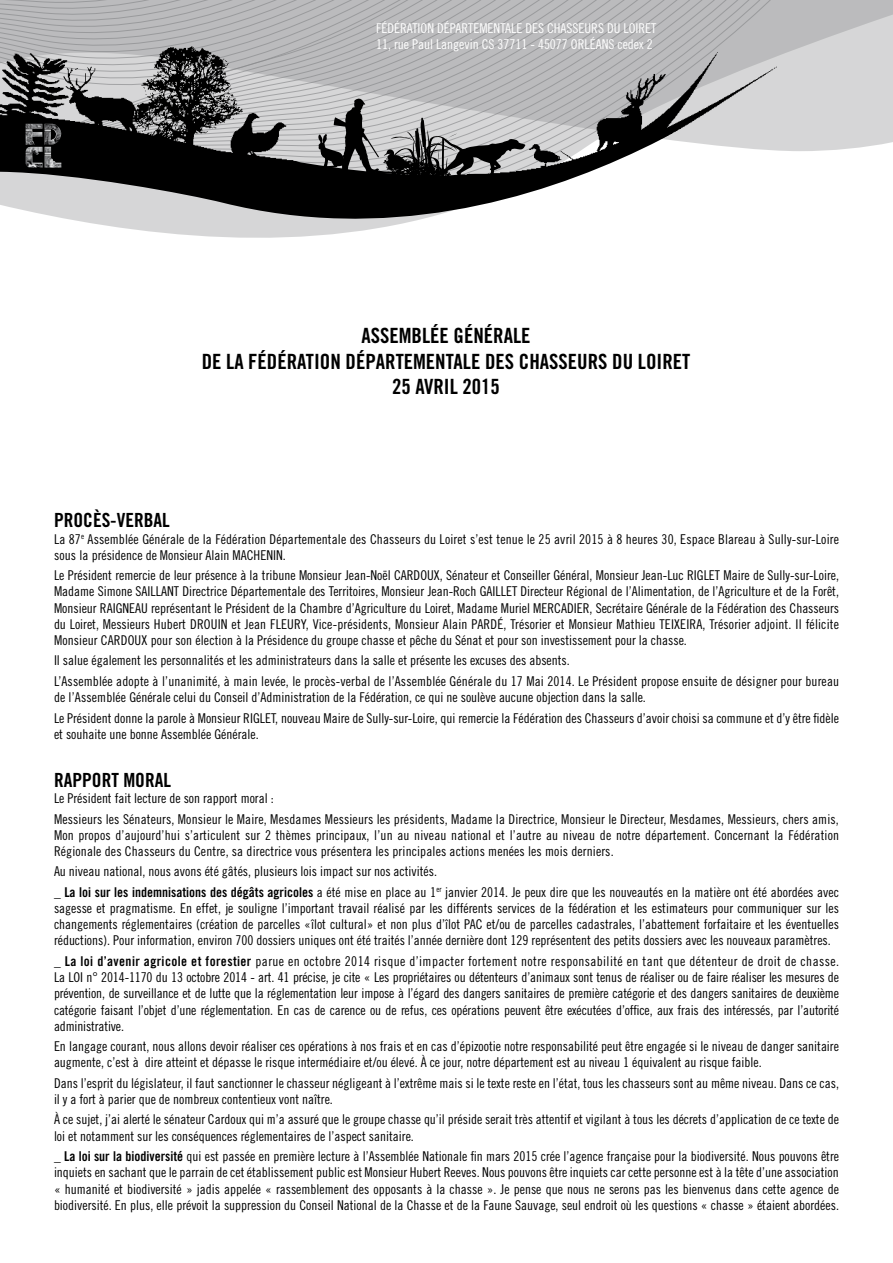
<style>
.page{position:relative;width:893px;height:1263px;background:#fff}
.page>*{position:absolute;margin:0;border:0;box-sizing:border-box;transform-origin:0 0}
.t1{font:21px/25.2px "Trade Gothic Bold Cond Twenty";color:#000;text-align:center}
.t2{font:19.5px "Trade Gothic Bold Cond Twenty";color:#000}
.t3{font:13.5px/16.2px "Trade Gothic Cond Eighteen";color:#000}
.t4{font:13.5px/16.2px "Trade Gothic Cond Eighteen";color:#fff}
.s1{font-family:"Trade Gothic Bold Cond Twenty"}
</style>
<div class="page">
<svg style="left:791px;top:0;width:102px;height:151px;background:#d0d0d1"></svg>
<svg style="left:140px;top:230px;width:225px;height:8px"></svg>
<svg style="left:624px;top:0;width:156px;height:32px;background:#b7b7b9"></svg>
<svg style="left:0;top:0;width:551px;height:32px;background:#b5b6b8"></svg>
<img style="left:0;top:32px;width:818px;height:198px">
<img style="left:26px;top:124px;width:35px;height:44px">
<p class="t4" style="left:376px;top:20px;width:282px">FÉDÉRATION DÉPARTEMENTALE DES CHASSEURS DU LOIRET<br>11, rue Paul Langevin CS 37711 - 45077 ORLÉANS cedex 2</p>
<h1 class="t1" style="left:202px;top:323px;width:490px">ASSEMBLÉE GÉNÉRALE<br>DE LA FÉDÉRATION DÉPARTEMENTALE DES CHASSEURS DU LOIRET<br>25 AVRIL 2015</h1>
<h2 class="t2" style="left:54px;top:508px;width:117px">PROCÈS-VERBAL</h2>
<p class="t3" style="left:54px;top:530px;width:786px">La 87<sup>e</sup> Assemblée Générale de la Fédération Départementale des Chasseurs du Loiret s’est tenue le 25 avril 2015 à 8 heures 30, Espace Blareau à Sully-sur-Loire sous la présidence de Monsieur Alain MACHENIN.</p>
<p class="t3" style="left:54px;top:567px;width:787px;text-align:justify">Le Président remercie de leur présence à la tribune Monsieur Jean-Noël CARDOUX, Sénateur et Conseiller Général, Monsieur Jean-Luc RIGLET Maire de Sully-sur-Loire, Madame Simone SAILLANT Directrice Départementale des Territoires, Monsieur Jean-Roch GAILLET Directeur Régional de l’Alimentation, de l’Agriculture et de la Forêt, Monsieur RAIGNEAU représentant le Président de la Chambre d’Agriculture du Loiret, Madame Muriel MERCADIER, Secrétaire Générale de la Fédération des Chasseurs du Loiret, Messieurs Hubert DROUIN et Jean FLEURY, Vice-présidents, Monsieur Alain PARDÉ, Trésorier et Monsieur Mathieu TEIXEIRA, Trésorier adjoint. Il félicite Monsieur CARDOUX pour son élection à la Présidence du groupe chasse et pêche du Sénat et pour son investissement pour la chasse.</p>
<p class="t3" style="left:54px;top:650px;width:787px;line-height:20.4px">Il salue également les personnalités et les administrateurs dans la salle et présente les excuses des absents.<br>L’Assemblée adopte à l’unanimité, à main levée, le procès-verbal de l’Assemblée Générale du 17 Mai 2014. Le Président propose ensuite de désigner pour bureau</p>
<p class="t3" style="left:54px;top:687px;width:786px;line-height:20.4px">de l’Assemblée Générale celui du Conseil d’Administration de la Fédération, ce qui ne soulève aucune objection dans la salle.<br>Le Président donne la parole à Monsieur RIGLET, nouveau Maire de Sully-sur-Loire, qui remercie la Fédération des Chasseurs d’avoir choisi sa commune et d’y être fidèle</p>
<p class="t3" style="left:54px;top:726px;width:206px">et souhaite une bonne Assemblée Générale.</p>
<h2 class="t2" style="left:54px;top:768px;width:118px">RAPPORT MORAL</h2>
<p class="t3" style="left:54px;top:788px;width:786px;line-height:20.4px">Le Président fait lecture de son rapport moral :<br>Messieurs les Sénateurs, Monsieur le Maire, Mesdames Messieurs les présidents, Madame la Directrice, Monsieur le Directeur, Mesdames, Messieurs, chers amis,</p>
<p class="t3" style="left:54px;top:827px;width:787px">Mon propos d’aujourd’hui s’articulent sur 2 thèmes principaux, l’un au niveau national et l’autre au niveau de notre département. Concernant la Fédération<br>Régionale des Chasseurs du Centre, sa directrice vous présentera les principales actions menées les mois derniers.</p>
<p class="t3" style="left:54px;top:861px;width:786px;line-height:20.4px">Au niveau national, nous avons été gâtés, plusieurs lois impact sur nos activités.<br><span class="s1">_ La loi sur les indemnisations des dégâts agricoles</span> a été mise en place au 1<sup>er</sup> janvier 2014. Je peux dire que les nouveautés en la matière ont été abordées avec</p>
<p class="t3" style="left:54px;top:900px;width:787px;text-align:justify">sagesse et pragmatisme. En effet, je souligne l’important travail réalisé par les différents services de la fédération et les estimateurs pour communiquer sur les changements réglementaires (création de parcelles «îlot cultural» et non plus d’îlot PAC et/ou de parcelles cadastrales, l’abattement forfaitaire et les éventuelles réductions). Pour information, environ 700 dossiers uniques ont été traités l’année dernière dont 129 représentent des petits dossiers avec les nouveaux paramètres.</p>
<p class="t3" style="left:54px;top:953px;width:787px;text-align:justify"><span class="s1">_ La loi d’avenir agricole et forestier</span> parue en octobre 2014 risque d’impacter fortement notre responsabilité en tant que détenteur de droit de chasse.<br>La LOI n° 2014-1170 du 13 octobre 2014 - art. 41 précise, je cite « Les propriétaires ou détenteurs d’animaux sont tenus de réaliser ou de faire réaliser les mesures de prévention, de surveillance et de lutte que la réglementation leur impose à l’égard des dangers sanitaires de première catégorie et des dangers sanitaires de deuxième catégorie faisant l’objet d’une réglementation. En cas de carence ou de refus, ces opérations peuvent être exécutées d’office, aux frais des intéressés, par l’autorité administrative.</p>
<p class="t3" style="left:54px;top:1038px;width:786px">En langage courant, nous allons devoir réaliser ces opérations à nos frais et en cas d’épizootie notre responsabilité peut être engagée si le niveau de danger sanitaire augmente, c’est à dire atteint et dépasse le risque intermédiaire et/ou élevé. À ce jour, notre département est au niveau 1 équivalent au risque faible.</p>
<p class="t3" style="left:54px;top:1075px;width:786px">Dans l’esprit du législateur, il faut sanctionner le chasseur négligeant à l’extrême mais si le texte reste en l’état, tous les chasseurs sont au même niveau. Dans ce cas, il y a fort à parier que de nombreux contentieux vont naître.</p>
<p class="t3" style="left:54px;top:1111px;width:786px">À ce sujet, j’ai alerté le sénateur Cardoux qui m’a assuré que le groupe chasse qu’il préside serait très attentif et vigilant à tous les décrets d’application de ce texte de loi et notamment sur les conséquences réglementaires de l’aspect sanitaire.</p>
<p class="t3" style="left:54px;top:1148px;width:786px;text-align:justify"><span class="s1">_ La loi sur la biodiversité</span> qui est passée en première lecture à l’Assemblée Nationale fin mars 2015 crée l’agence française pour la biodiversité. Nous pouvons être inquiets en sachant que le parrain de cet établissement public est Monsieur Hubert Reeves. Nous pouvons être inquiets car cette personne est à la tête d’une association « humanité et biodiversité » jadis appelée « rassemblement des opposants à la chasse ». Je pense que nous ne serons pas les bienvenus dans cette agence de biodiversité. En plus, elle prévoit la suppression du Conseil National de la Chasse et de la Faune Sauvage, seul endroit où les questions « chasse » étaient abordées.</p>
</div>
